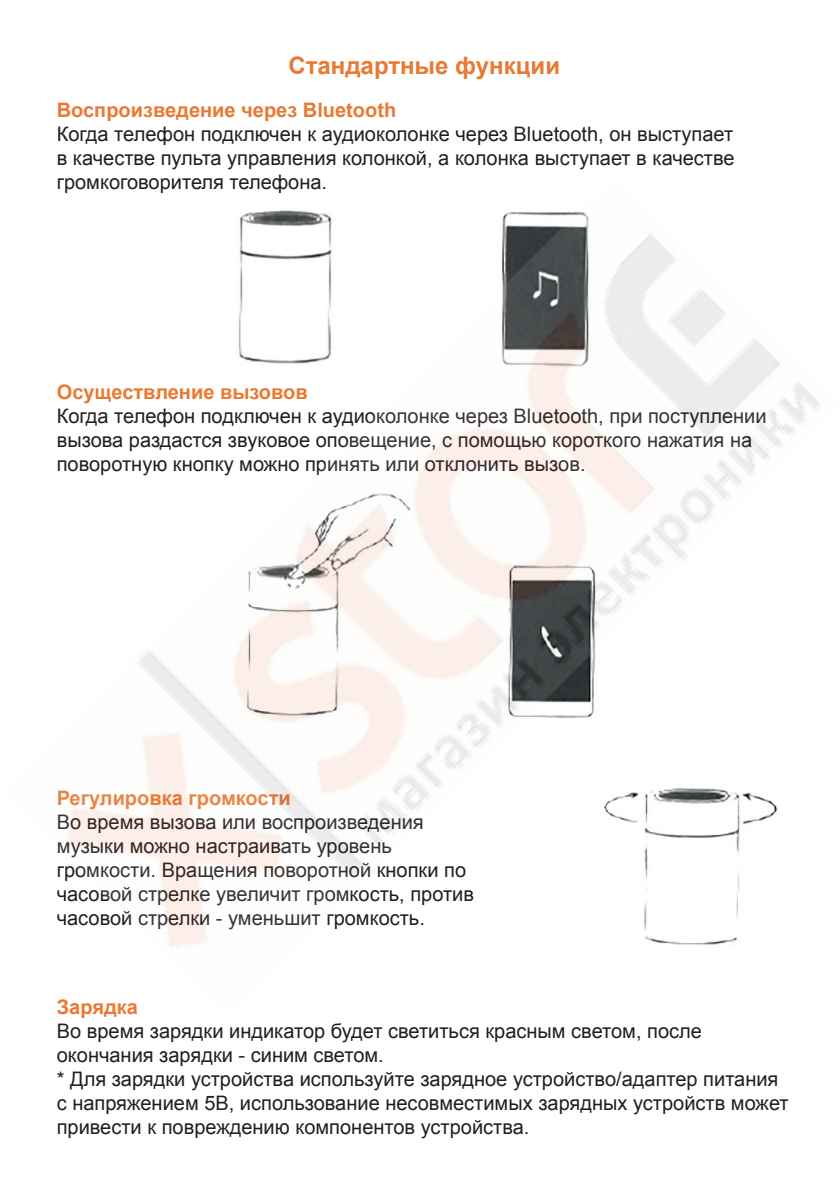
<style>
.page{position:relative;width:840px;height:1191px;background:#fff}
.page>*{position:absolute;margin:0;border:0;box-sizing:border-box;transform-origin:0 0}
.t1{font:700 24px "Arial";color:#e87a33}
.Текст{font:20px/24px "Arial";color:#231f20}
.Текст-2{font:700 20px "Arial";color:#e87a33}
</style>
<div class="page">
<img style="left:66px;top:210px;width:754px;height:738px">
<p class="t1" style="left:288px;top:50px;width:273px">Стандартные функции</p>
<p class="Текст-2" style="left:57px;top:97px;width:341px">Воспроизведение через Bluetooth</p>
<p class="Текст" style="left:57px;top:123px;width:679px;text-align:justify">Когда телефон подключен к аудиоколонке через Bluetooth, он выступает в качестве пульта управления колонкой, а колонка выступает в качестве громкоговорителя телефона.</p>
<p class="Текст-2" style="left:57px;top:378px;width:252px">Осуществление вызовов</p>
<p class="Текст" style="left:57px;top:404px;width:711px">Когда телефон подключен к аудиоколонке через Bluetooth, при поступлении вызова раздастся звуковое оповещение, с помощью короткого нажатия на поворотную кнопку можно принять или отклонить вызов.</p>
<p class="Текст-2" style="left:57px;top:784px;width:235px">Регулировка громкости</p>
<p class="Текст" style="left:57px;top:810px;width:418px">Во время вызова или воспроизведения музыки можно настраивать уровень громкости. Вращения поворотной кнопки по часовой стрелке увеличит громкость, против часовой стрелки - уменьшит громкость.</p>
<p class="Текст-2" style="left:57px;top:993px;width:83px">Зарядка</p>
<p class="Текст" style="left:57px;top:1019px;width:646px">Во время зарядки индикатор будет светиться красным светом, после окончания зарядки - синим светом.</p>
<p class="Текст" style="left:57px;top:1067px;width:733px">* Для зарядки устройства используйте зарядное устройство/адаптер питания с напряжением 5В, использование несовместимых зарядных устройств может привести к повреждению компонентов устройства.</p>
</div>
